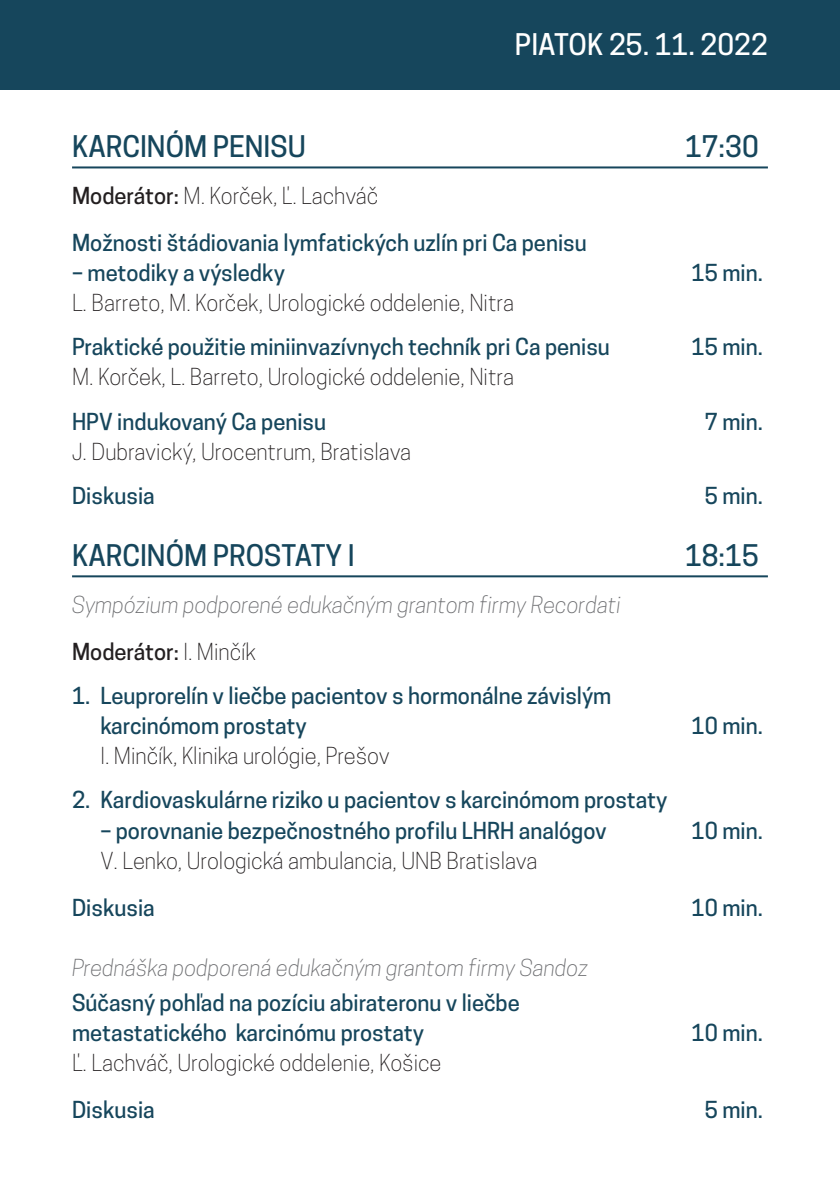
<style>
.page{position:relative;width:840px;height:1191px;background:#fff}
.page>*{position:absolute;margin:0;border:0;box-sizing:border-box;transform-origin:0 0}
.t1{font:500 28px "Cooper Hewitt";color:#16465c}
.t2{font:500 28px "Cooper Hewitt";color:#fff}
.t3{font:500 22px/30px "Cooper Hewitt";color:#16465c}
.t4{font:300 22px "Cooper Hewitt";color:#231f20}
.t5{font:italic 300 22px/47px "Cooper Hewitt";color:#6c6d70}
.s1{color:#231f20}
.s2{font-weight:300;color:#231f20}
.s3{font-weight:500;font-style:normal;color:#231f20}
.s4{font-style:normal;color:#231f20}
</style>
<div class="page">
<div style="left:0;top:0;width:839px;height:89px;background:#16465c"></div>
<hr style="left:72px;top:166px;width:695px;height:2px;background:#16465c">
<hr style="left:72px;top:575px;width:695px;height:2px;background:#16465c">
<p class="t2" style="left:514px;top:28px;width:254px">PIATOK 25. 11. 2022</p>
<p class="t1" style="left:72px;top:130px;width:235px">KARCINÓM PENISU</p>
<p class="t1" style="left:684px;top:130px;width:75px">17:30</p>
<p class="t3" style="left:72px;top:172px;width:516px;line-height:47px"><span class="s1">Moderátor:</span> <span class="s2">M. Korček, Ľ. Lachváč<br></span>Možnosti štádiovania lymfatických uzlín pri Ca penisu</p>
<p class="t3" style="left:72px;top:258px;width:214px">– metodiky a výsledky</p>
<p class="t3" style="left:691px;top:258px;width:73px">15 min.</p>
<p class="t4" style="left:72px;top:290px;width:443px">L. Barreto, M. Korček, Urologické oddelenie, Nitra</p>
<p class="t3" style="left:72px;top:332px;width:539px">Praktické použitie miniinvazívnych techník pri Ca penisu</p>
<p class="t3" style="left:691px;top:332px;width:73px">15 min.</p>
<p class="t4" style="left:72px;top:364px;width:443px">M. Korček, L. Barreto, Urologické oddelenie, Nitra</p>
<p class="t3" style="left:72px;top:406px;width:255px">HPV indukovaný Ca penisu</p>
<p class="t3" style="left:704px;top:406px;width:60px">7 min.</p>
<p class="t4" style="left:72px;top:438px;width:340px">J. Dubravický, Urocentrum, Bratislava</p>
<p class="t3" style="left:72px;top:480px;width:84px">Diskusia</p>
<p class="t3" style="left:704px;top:480px;width:60px">5 min.</p>
<p class="t1" style="left:72px;top:539px;width:284px">KARCINÓM PROSTATY I</p>
<p class="t1" style="left:684px;top:539px;width:75px">18:15</p>
<p class="t5" style="left:72px;top:581px;width:550px">Sympózium podporené edukačným grantom firmy Recordati<br><span class="s3">Moderátor:</span> <span class="s4">I. Minčík</span></p>
<p class="t3" style="left:100px;top:681px;width:512px;text-indent:-28px">1. Leuprorelín v liečbe pacientov s hormonálne závislým karcinómom prostaty</p>
<p class="t3" style="left:691px;top:711px;width:73px">10 min.</p>
<p class="t4" style="left:100px;top:743px;width:291px">I. Minčík, Klinika urológie, Prešov</p>
<p class="t3" style="left:72px;top:785px;width:596px">2. Kardiovaskulárne riziko u pacientov s karcinómom prostaty</p>
<p class="t3" style="left:100px;top:815px;width:507px">– porovnanie bezpečnostného profilu LHRH analógov</p>
<p class="t3" style="left:691px;top:815px;width:73px">10 min.</p>
<p class="t4" style="left:100px;top:847px;width:438px">V. Lenko, Urologická ambulancia, UNB Bratislava</p>
<p class="t3" style="left:72px;top:892px;width:84px">Diskusia</p>
<p class="t3" style="left:691px;top:892px;width:73px">10 min.</p>
<p class="t5" style="left:72px;top:943px;width:517px">Prednáška podporená edukačným grantom firmy Sandoz</p>
<p class="t3" style="left:72px;top:988px;width:449px">Súčasný pohľad na pozíciu abirateronu v liečbe metastatického karcinómu prostaty</p>
<p class="t3" style="left:691px;top:1018px;width:73px">10 min.</p>
<p class="t4" style="left:72px;top:1050px;width:371px">Ľ. Lachváč, Urologické oddelenie, Košice</p>
<p class="t3" style="left:72px;top:1095px;width:84px">Diskusia</p>
<p class="t3" style="left:704px;top:1095px;width:60px">5 min.</p>
</div>
